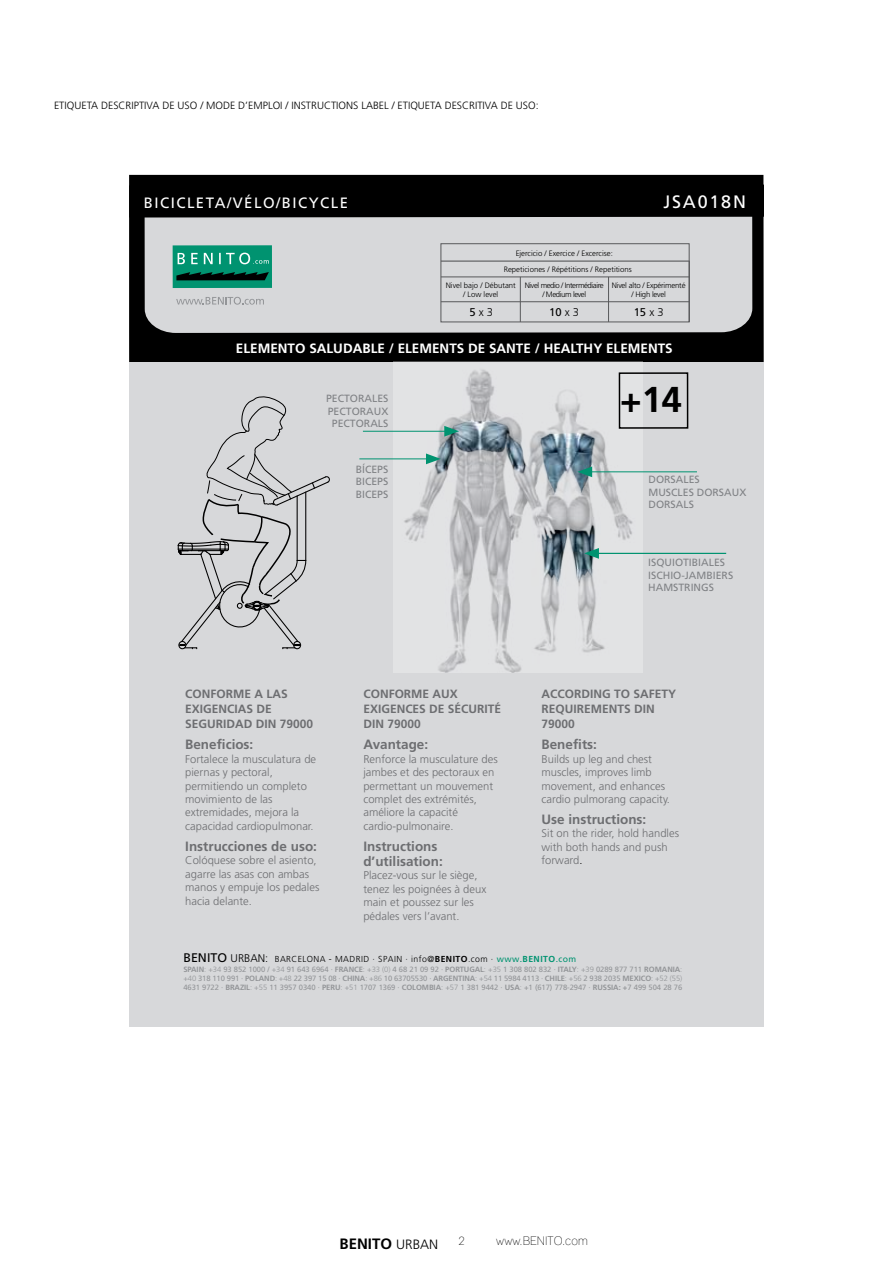
<style>
.page{position:relative;width:893px;height:1263px;background:#fff}
.page>*{position:absolute;margin:0;border:0;box-sizing:border-box;transform-origin:0 0}
.t1{font:700 36px "Frutiger";color:#000}
.t2{font:18px "Frutiger";letter-spacing:.1em;color:#fff}
.t3{font:15px "Frutiger";letter-spacing:.1em;color:#fff}
.t4{font:700 15px "Frutiger";color:#000}
.t5{font:700 13.5px/15px "Frutiger";color:#6d6e71}
.t6{font:700 13.5px "Frutiger";color:#fff}
.t7{font:12.45px "Frutiger";color:#000}
.t8{font:700 12px/15px "Frutiger";color:#6d6e71}
.t9{font:condensed 12px "Lane";color:#000}
.t10{font:300 11.25px/13.5px "Frutiger";color:#6d6e71}
.t11{font:11.25px "Frutiger";color:#000}
.t12{font:300 11.25px "Frutiger";color:#000}
.t13{font:10.5px/12.6px "Frutiger";color:#808285}
.t14{font:300 10.5px "Frutiger";color:#000}
.t15{font:300 8.7px "Frutiger";letter-spacing:.05em;color:#000}
.t16{font:300 7.8px "Frutiger";color:#000}
.t17{font:300 7.8px/9.3px "Frutiger";letter-spacing:-.05em;color:#000;text-align:center}
.t18{font:300 7.8px/9.3px "Frutiger";letter-spacing:-.025em;color:#000;text-align:center}
.t19{font:7.65px/9.4px "Frutiger";letter-spacing:-.01em;color:#939598;text-align:justify}
.s1{font-weight:400}
.s2{font-weight:300}
.s3{color:#000}
.s4{font-weight:300;font-size:11.1px}
.s5{font-weight:700}
.s6{font-weight:400;color:#009370}
.s7{font-weight:700;color:#009370}
.s8{font-weight:300;font-size:13.5px}
</style>
<div class="page">
<div style="left:129px;top:175px;width:635px;height:187px;background:#000"></div>
<div style="left:129px;top:362px;width:635px;height:665px;background:#d7d8da"></div>
<div style="left:145px;top:217px;width:607px;height:116px;background:#d7d8da"></div>
<div style="left:129px;top:185px;width:635px;height:32px;background:#000"></div>
<div style="left:173px;top:245px;width:99px;height:43px;background:#009370"></div>
<svg style="left:176px;top:272px;width:93px;height:8px"></svg>
<svg style="left:178px;top:253px;width:7px;height:11px"></svg>
<svg style="left:191px;top:253px;width:7px;height:11px"></svg>
<svg style="left:204px;top:253px;width:9px;height:11px"></svg>
<svg style="left:219px;top:253px;width:50px;height:11px"></svg>
<svg style="left:176px;top:297px;width:88px;height:8px"></svg>
<div style="left:441px;top:244px;width:248px;height:78px;border:1px solid #58595b"></div>
<hr style="left:441px;top:301px;width:248px;height:1px;background:#58595b">
<hr style="left:441px;top:277px;width:248px;height:1px;background:#58595b">
<hr style="left:520px;top:277px;width:1px;height:45px;background:#58595b">
<hr style="left:608px;top:277px;width:1px;height:45px;background:#58595b">
<hr style="left:689px;top:261px;width:1px;height:61px;background:#58595b">
<hr style="left:441px;top:261px;width:248px;height:1px;background:#58595b">
<svg style="left:177px;top:396px;width:153px;height:253px"></svg>
<img style="left:393px;top:362px;width:249px;height:311px">
<hr style="left:363px;top:431px;width:85px;height:1px;background:#009370">
<svg style="left:444px;top:426px;width:15px;height:11px"></svg>
<hr style="left:359px;top:458px;width:71px;height:1px;background:#009370">
<svg style="left:426px;top:453px;width:15px;height:11px"></svg>
<hr style="left:588px;top:471px;width:109px;height:1px;background:#009370">
<svg style="left:577px;top:466px;width:15px;height:11px"></svg>
<hr style="left:595px;top:553px;width:131px;height:1px;background:#009370">
<svg style="left:584px;top:548px;width:15px;height:11px"></svg>
<div style="left:619px;top:372px;width:69px;height:57px;border:1px solid #000"></div>
<p class="t14" style="left:54px;top:99px;width:486px">ETIQUETA DESCRIPTIVA DE USO / MODE D’EMPLOI / INSTRUCTIONS LABEL / ETIQUETA DESCRITIVA DE USO:</p>
<h3 class="t3" style="left:144px;top:194px;width:206px">BICICLETA/VÉLO/BICYCLE</h3>
<h2 class="t2" style="left:663px;top:191px;width:84px">JSA018N</h2>
<p class="t16" style="left:516px;top:249px;width:99px">Ejercicio / Exercice / Excercise:</p>
<p class="t16" style="left:504px;top:265px;width:129px">Repeticiones / Répétitions / Repetitions</p>
<p class="t16" style="left:446px;top:280px;width:72px">Nivel bajo / Débutant</p>
<p class="t16" style="left:463px;top:290px;width:37px">/ Low level</p>
<p class="t17" style="left:525px;top:280px;width:80px">Nivel medio / Intermédiaire / Medium level</p>
<p class="t18" style="left:612px;top:280px;width:75px">Nivel alto / Expérimenté / High level</p>
<p class="t12" style="left:469px;top:306px;width:25px"><span class="s1">5</span> x 3</p>
<p class="t11" style="left:549px;top:305px;width:31px">10 <span class="s2">x 3</span></p>
<p class="t11" style="left:634px;top:305px;width:31px">15 <span class="s2">x 3</span></p>
<p class="t6" style="left:236px;top:341px;width:438px">ELEMENTO SALUDABLE / ELEMENTS DE SANTE / HEALTHY ELEMENTS</p>
<p class="t13" style="left:326px;top:392px;width:64px;text-align:center">PECTORALES<br>PECTORAUX<br>PECTORALS</p>
<p class="t13" style="left:356px;top:463px;width:34px;text-align:justify">BÍCEPS BICEPS BICEPS</p>
<p class="t8" style="left:185px;top:686px;width:129px">CONFORME A LAS<br>EXIGENCIAS DE<br>SEGURIDAD DIN 79000</p>
<p class="t5" style="left:185px;top:737px;width:70px">Beneficios:</p>
<p class="t10" style="left:185px;top:752px;width:132px">Fortalece la musculatura de piernas y pectoral, permitiendo un completo movimiento de las extremidades, mejora la capacidad cardiopulmonar.</p>
<p class="t5" style="left:185px;top:839px;width:133px">Instrucciones de uso:</p>
<p class="t10" style="left:185px;top:854px;width:136px">Colóquese sobre el asiento, agarre las asas con ambas manos y empuje los pedales hacia delante.</p>
<p class="t8" style="left:363px;top:686px;width:139px">CONFORME AUX<br>EXIGENCES DE SÉCURITÉ<br>DIN 79000</p>
<p class="t5" style="left:363px;top:737px;width:66px">Avantage:</p>
<p class="t10" style="left:363px;top:752px;width:136px">Renforce la musculature des jambes et des pectoraux en permettant un mouvement complet des extrémités, améliore la capacité cardio-pulmonaire.</p>
<p class="t5" style="left:363px;top:839px;width:81px">Instructions d’utilisation:</p>
<p class="t10" style="left:363px;top:869px;width:124px">Placez-vous sur le siège, tenez les poignées à deux main et poussez sur les pédales vers l’avant.</p>
<h1 class="t1" style="left:620px;top:378px;width:63px">+14</h1>
<p class="t13" style="left:648px;top:473px;width:99px">DORSALES<br>MUSCLES DORSAUX<br>DORSALS</p>
<p class="t13" style="left:648px;top:556px;width:87px">ISQUIOTIBIALES<br>ISCHIO-JAMBIERS<br>HAMSTRINGS</p>
<p class="t8" style="left:542px;top:686px;width:136px">ACCORDING TO SAFETY<br>REQUIREMENTS DIN<br>79000</p>
<p class="t5" style="left:542px;top:737px;width:57px">Benefits:</p>
<p class="t10" style="left:542px;top:752px;width:130px">Builds up leg and chest muscles, improves limb movement, and enhances cardio pulmorang capacity.</p>
<p class="t5" style="left:542px;top:812px;width:106px">Use instructions:</p>
<p class="t10" style="left:542px;top:827px;width:139px">Sit on the rider, hold handles with both hands and push forward<span class="s3">.</span></p>
<p class="t7" style="left:183px;top:950px;width:86px">BENITO <span class="s4">URBAN:</span></p>
<p class="t19" style="left:183px;top:964px;width:500px"><span class="s5">SPAIN</span><span class="s2">: +34</span> 93 852 1000 / <span class="s2">+34</span> 91 643 6964 · <span class="s5">FRANCE</span><span class="s2">: +33 (0)</span> 4 68 21 09 92 · <span class="s5">PORTUGAL</span><span class="s2">: +35</span> 1 308 802 832 · <span class="s5">ITALY</span><span class="s2">: +39</span> 0289 877 711 <span class="s5">ROMANIA</span><span class="s2">: +40</span> 318 110 991 · <span class="s5">POLAND</span><span class="s2">: +48</span> 22 397 15 08 · <span class="s5">CHINA</span><span class="s2">: +86</span> 10 63705530 · <span class="s5">ARGENTINA</span><span class="s2">: +54</span> 11 5984 4113 · <span class="s5">CHILE</span><span class="s2">: +56</span> 2 938 2035 <span class="s5">MEXICO</span><span class="s2">: +52 (55)<br></span>4631 9722 · <span class="s5">BRAZIL</span><span class="s2">: +55</span> 11 3957 0340 · <span class="s5">PERU</span><span class="s2">: +51</span> 1707 1369 · <span class="s5">COLOMBIA</span><span class="s2">: +57</span> 1 381 9442 · <span class="s5">USA</span><span class="s2">:</span> +1 (617) 778-2947 · <span class="s5">RUSSIA: +</span>7 499 504 28 76</p>
<p class="t15" style="left:275px;top:953px;width:303px">BARCELONA - MADRID · SPAIN · info@<span class="s5">BENITO</span>.com · <span class="s6">www.</span><span class="s7">BENITO</span><span class="s6">.com</span></p>
<h3 class="t4" style="left:340px;top:1234px;width:100px">BENITO <span class="s8">URBAN</span></h3>
<p class="t9" style="left:458px;top:1234px;width:8px">2</p>
<p class="t9" style="left:496px;top:1234px;width:93px">www.BENITO.com</p>
</div>
